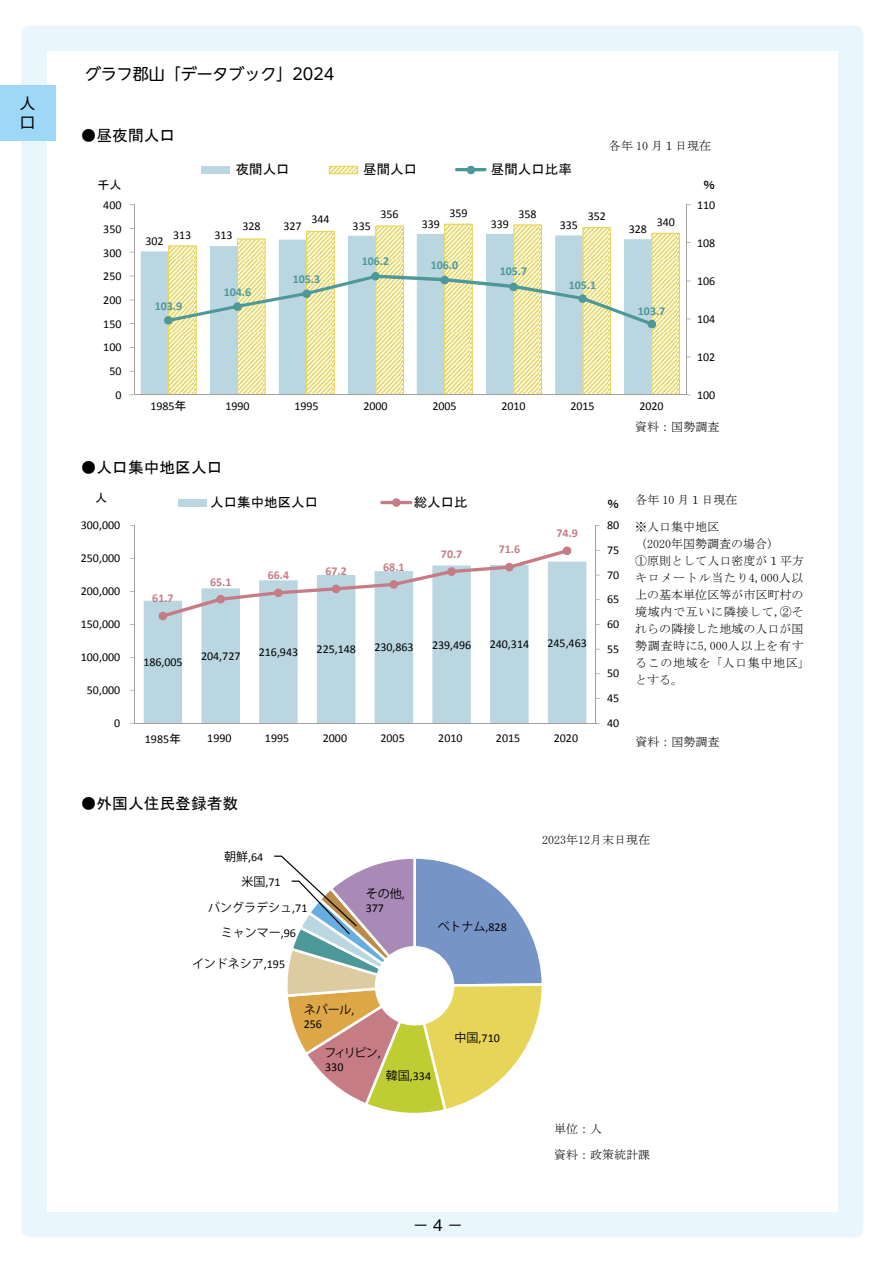
<style>
.page{position:relative;width:893px;height:1263px;background:#fff}
.page>*{position:absolute;margin:0;border:0;box-sizing:border-box;transform-origin:0 0}
.t1{font:15.9px "UD Shin M Go Pro";color:#000}
.t2{font:500 15.9px "Gothic BBB Pro";color:#000}
.t3{font:15.75px "MS P Gothic";color:#000}
.t4{font:14.85px/19.2px "Shin Go Pro";color:#000}
.t5{font:13.5px "MS P Gothic";color:#000}
.t6{font:13.5px "MS Gothic";color:#000}
.t7{font:12px "Calibri";color:#000}
.t8{font:12px/17px "MS Mincho";letter-spacing:.005em;color:#000}
.t9{font:12px "Koz Go Pro";color:#000}
.t10{font:700 12px "Calibri";letter-spacing:-.005em;color:#4d999a}
.t11{font:700 12px "Calibri";color:#c57c85}
.t12{font:12px "MS P Gothic";color:#000}
.t13{font:12px "MS Gothic";color:#000}
.s1{font-family:"MS P Gothic"}
.s2{font-family:"MS Gothic"}
.s3{font-family:"Koz Go Pro"}
.s4{font-family:"Calibri"}
</style>
<div class="page">
<div style="left:21px;top:26px;width:842px;height:1211px;background:#eaf6fd;border-radius:8px"></div>
<div style="left:47px;top:51px;width:791px;height:1161px;background:#fff"></div>
<div style="left:141px;top:251px;width:27px;height:143px;background:#bad6e1"></div>
<svg style="left:168px;top:224px;width:512px;height:170px"></svg>
<hr style="left:686px;top:205px;width:1px;height:190px;background:#9fa0a0">
<hr style="left:134px;top:205px;width:1px;height:190px;background:#9fa0a0">
<hr style="left:134px;top:394px;width:552px;height:1px;background:#9fa0a0">
<svg style="left:167px;top:274px;width:486px;height:52px"></svg>
<div style="left:164px;top:316px;width:8px;height:8px;background:#4d999a;border-radius:50%"></div>
<div style="left:233px;top:302px;width:9px;height:9px;background:#4d999a;border-radius:50%"></div>
<div style="left:302px;top:289px;width:9px;height:9px;background:#4d999a;border-radius:50%"></div>
<div style="left:371px;top:272px;width:9px;height:8px;background:#4d999a;border-radius:50%"></div>
<div style="left:440px;top:276px;width:9px;height:8px;background:#4d999a;border-radius:50%"></div>
<div style="left:509px;top:283px;width:9px;height:8px;background:#4d999a;border-radius:50%"></div>
<div style="left:578px;top:294px;width:9px;height:9px;background:#4d999a;border-radius:50%"></div>
<div style="left:648px;top:320px;width:8px;height:8px;background:#4d999a;border-radius:50%"></div>
<div style="left:201px;top:166px;width:29px;height:7px;background:#bad6e1"></div>
<svg style="left:329px;top:166px;width:29px;height:8px"></svg>
<hr style="left:455px;top:168px;width:32px;height:3px;background:#4d999a;border-radius:2px">
<div style="left:467px;top:166px;width:8px;height:8px;background:#4d999a;border-radius:50%"></div>
<svg style="left:144px;top:561px;width:442px;height:162px;fill:#bad6e1"></svg>
<hr style="left:596px;top:526px;width:1px;height:197px;background:#9fa0a0">
<hr style="left:134px;top:526px;width:1px;height:197px;background:#9fa0a0">
<hr style="left:134px;top:723px;width:462px;height:1px;background:#9fa0a0">
<svg style="left:159px;top:546px;width:412px;height:74px"></svg>
<div style="left:178px;top:499px;width:29px;height:7px;background:#bad6e1"></div>
<hr style="left:380px;top:501px;width:32px;height:3px;background:#c57c85;border-radius:2px">
<svg style="left:392px;top:498px;width:9px;height:9px"></svg>
<svg style="left:274px;top:855px;width:268px;height:258px"></svg>
<div style="left:0;top:85px;width:55px;height:55px;background:#9fd8f7"></div>
<p class="t4" style="left:20px;top:92px;width:16px">人口</p>
<h1 class="t1" style="left:85px;top:62px;width:251px">グラフ郡山「データブック」2024</h1>
<h2 class="t3" style="left:81px;top:128px;width:96px">●昼夜間人口</h2>
<p class="t5" style="left:236px;top:162px;width:55px">夜間人口</p>
<p class="t5" style="left:363px;top:162px;width:56px">昼間人口</p>
<p class="t5" style="left:491px;top:162px;width:82px">昼間人口比率</p>
<p class="t8" style="left:609px;top:137px;width:104px">各年 10 月１日現在</p>
<p class="t12" style="left:97px;top:179px;width:25px">千人</p>
<p class="t12" style="left:703px;top:179px;width:13px">％</p>
<p class="t7" style="left:103px;top:196px;width:20px">400</p>
<p class="t7" style="left:103px;top:221px;width:20px">350</p>
<p class="t7" style="left:103px;top:244px;width:20px">300</p>
<p class="t7" style="left:103px;top:268px;width:20px">250</p>
<p class="t7" style="left:103px;top:292px;width:20px">200</p>
<p class="t7" style="left:103px;top:315px;width:20px">150</p>
<p class="t7" style="left:103px;top:339px;width:20px">100</p>
<p class="t7" style="left:109px;top:362px;width:14px">50</p>
<p class="t7" style="left:115px;top:387px;width:8px">0</p>
<p class="t7" style="left:145px;top:233px;width:20px">302</p>
<p class="t7" style="left:173px;top:227px;width:20px">313</p>
<p class="t10" style="left:155px;top:298px;width:29px">103.9</p>
<p class="t7" style="left:214px;top:226px;width:20px">313</p>
<p class="t7" style="left:242px;top:217px;width:20px">328</p>
<p class="t10" style="left:224px;top:284px;width:29px">104.6</p>
<p class="t7" style="left:380px;top:205px;width:20px">356</p>
<p class="t7" style="left:450px;top:204px;width:20px">359</p>
<p class="t7" style="left:519px;top:206px;width:20px">358</p>
<p class="t7" style="left:588px;top:208px;width:20px">352</p>
<p class="t7" style="left:311px;top:211px;width:20px">344</p>
<p class="t7" style="left:284px;top:218px;width:20px">327</p>
<p class="t7" style="left:353px;top:217px;width:20px">335</p>
<p class="t7" style="left:422px;top:215px;width:20px">339</p>
<p class="t7" style="left:491px;top:215px;width:20px">339</p>
<p class="t7" style="left:560px;top:217px;width:20px">335</p>
<p class="t7" style="left:629px;top:220px;width:20px">328</p>
<p class="t10" style="left:293px;top:270px;width:29px">105.3</p>
<p class="t10" style="left:362px;top:253px;width:29px">106.2</p>
<p class="t10" style="left:431px;top:257px;width:29px">106.0</p>
<p class="t10" style="left:500px;top:262px;width:29px">105.7</p>
<p class="t10" style="left:569px;top:276px;width:29px">105.1</p>
<p class="t7" style="left:657px;top:214px;width:20px">340</p>
<p class="t10" style="left:638px;top:302px;width:29px">103.7</p>
<p class="t7" style="left:150px;top:397px;width:38px">1985<span class="s1">年</span></p>
<p class="t7" style="left:225px;top:397px;width:26px">1990</p>
<p class="t7" style="left:294px;top:397px;width:26px">1995</p>
<p class="t7" style="left:363px;top:397px;width:26px">2000</p>
<p class="t7" style="left:432px;top:397px;width:26px">2005</p>
<p class="t7" style="left:501px;top:397px;width:26px">2010</p>
<p class="t7" style="left:570px;top:397px;width:26px">2015</p>
<p class="t7" style="left:639px;top:397px;width:26px">2020</p>
<p class="t7" style="left:697px;top:196px;width:20px">110</p>
<p class="t7" style="left:697px;top:234px;width:20px">108</p>
<p class="t7" style="left:697px;top:273px;width:20px">106</p>
<p class="t7" style="left:697px;top:311px;width:20px">104</p>
<p class="t7" style="left:697px;top:349px;width:20px">102</p>
<p class="t7" style="left:697px;top:387px;width:20px">100</p>
<p class="t8" style="left:635px;top:418px;width:86px">資料：国勢調査</p>
<h2 class="t3" style="left:81px;top:459px;width:143px">●人口集中地区人口</h2>
<p class="t13" style="left:95px;top:492px;width:13px">人</p>
<p class="t6" style="left:210px;top:496px;width:109px">人口集中地区人口</p>
<p class="t6" style="left:414px;top:496px;width:55px">総人口比</p>
<p class="t13" style="left:607px;top:497px;width:13px">％</p>
<p class="t7" style="left:81px;top:517px;width:41px">300,000</p>
<p class="t11" style="left:556px;top:525px;width:23px">74.9</p>
<p class="t7" style="left:607px;top:517px;width:14px">80</p>
<p class="t7" style="left:81px;top:550px;width:41px">250,000</p>
<p class="t7" style="left:81px;top:583px;width:41px">200,000</p>
<p class="t11" style="left:152px;top:590px;width:23px">61.7</p>
<p class="t11" style="left:210px;top:573px;width:23px">65.1</p>
<p class="t11" style="left:268px;top:567px;width:23px">66.4</p>
<p class="t11" style="left:325px;top:563px;width:23px">67.2</p>
<p class="t11" style="left:383px;top:558px;width:23px">68.1</p>
<p class="t11" style="left:441px;top:545px;width:23px">70.7</p>
<p class="t11" style="left:499px;top:541px;width:23px">71.6</p>
<p class="t7" style="left:607px;top:541px;width:14px">75</p>
<p class="t7" style="left:607px;top:566px;width:14px">70</p>
<p class="t7" style="left:607px;top:591px;width:14px">65</p>
<p class="t7" style="left:81px;top:615px;width:41px">150,000</p>
<p class="t7" style="left:607px;top:615px;width:14px">60</p>
<p class="t7" style="left:81px;top:648px;width:41px">100,000</p>
<p class="t7" style="left:143px;top:654px;width:41px">186,005</p>
<p class="t7" style="left:201px;top:648px;width:41px">204,727</p>
<p class="t7" style="left:259px;top:643px;width:41px">216,943</p>
<p class="t7" style="left:317px;top:641px;width:41px">225,148</p>
<p class="t7" style="left:374px;top:639px;width:41px">230,863</p>
<p class="t7" style="left:432px;top:636px;width:41px">239,496</p>
<p class="t7" style="left:490px;top:636px;width:41px">240,314</p>
<p class="t7" style="left:547px;top:634px;width:41px">245,463</p>
<p class="t7" style="left:607px;top:640px;width:14px">55</p>
<p class="t7" style="left:607px;top:665px;width:14px">50</p>
<p class="t7" style="left:87px;top:681px;width:35px">50,000</p>
<p class="t7" style="left:607px;top:690px;width:14px">45</p>
<p class="t7" style="left:114px;top:714px;width:8px">0</p>
<p class="t7" style="left:607px;top:714px;width:14px">40</p>
<p class="t7" style="left:145px;top:731px;width:38px">1985<span class="s2">年</span></p>
<p class="t7" style="left:207px;top:730px;width:26px">1990</p>
<p class="t7" style="left:265px;top:730px;width:26px">1995</p>
<p class="t7" style="left:323px;top:730px;width:26px">2000</p>
<p class="t7" style="left:380px;top:730px;width:26px">2005</p>
<p class="t7" style="left:438px;top:730px;width:26px">2010</p>
<p class="t7" style="left:496px;top:730px;width:26px">2015</p>
<p class="t7" style="left:554px;top:730px;width:26px">2020</p>
<p class="t8" style="left:635px;top:491px;width:104px">各年 10 月１日現在</p>
<p class="t8" style="left:635px;top:518px;width:176px">※人口集中地区<br>（2020年国勢調査の場合）<br>①原則として人口密度が１平方キロメートル当たり4,000人以上の基本単位区等が市区町村の境域内で互いに隣接して，②それらの隣接した地域の人口が国勢調査時に5,000人以上を有するこの地域を「人口集中地区」とする。</p>
<p class="t8" style="left:635px;top:733px;width:85px">資料：国勢調査</p>
<h2 class="t3" style="left:81px;top:795px;width:159px">●外国人住民登録者数</h2>
<p class="t7" style="left:224px;top:848px;width:41px"><span class="s3">朝鮮</span>,64</p>
<p class="t7" style="left:242px;top:873px;width:41px"><span class="s3">米国</span>,71</p>
<p class="t9" style="left:208px;top:900px;width:101px">バングラデシュ<span class="s4">,71</span></p>
<p class="t9" style="left:221px;top:925px;width:77px">ミャンマー<span class="s4">,96</span></p>
<p class="t9" style="left:192px;top:956px;width:95px">インドネシア<span class="s4">,195</span></p>
<p class="t9" style="left:366px;top:885px;width:41px">その他<span class="s4">,</span></p>
<p class="t7" style="left:366px;top:900px;width:20px">377</p>
<p class="t9" style="left:304px;top:1002px;width:52px">ネパール<span class="s4">,</span></p>
<p class="t7" style="left:304px;top:1016px;width:20px">256</p>
<p class="t9" style="left:438px;top:919px;width:71px">ベトナム<span class="s4">,828</span></p>
<p class="t7" style="left:455px;top:1029px;width:47px"><span class="s3">中国</span>,710</p>
<p class="t9" style="left:325px;top:1044px;width:58px">フィリピン<span class="s4">,</span></p>
<p class="t7" style="left:325px;top:1059px;width:20px">330</p>
<p class="t7" style="left:386px;top:1068px;width:47px"><span class="s3">韓国</span>,334</p>
<h1 class="t2" style="left:413px;top:1212px;width:52px">－ 4 －</h1>
<p class="t8" style="left:542px;top:831px;width:109px">2023年12月末日現在</p>
<p class="t8" style="left:554px;top:1120px;width:49px">単位：人</p>
<p class="t8" style="left:554px;top:1146px;width:97px">資料：政策統計課</p>
</div>
